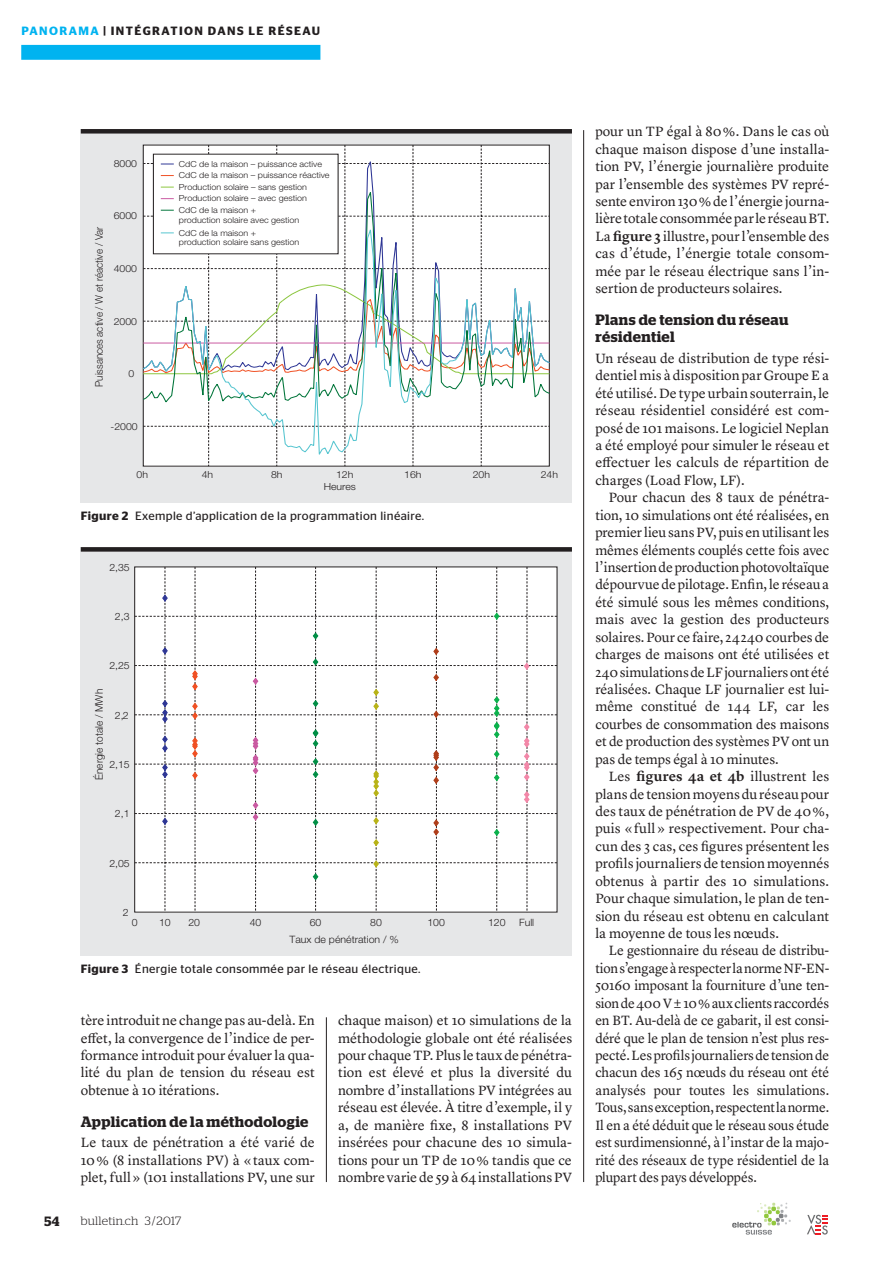
<style>
.page{position:relative;width:893px;height:1263px;background:#fff}
.page>*{position:absolute;margin:0;border:0;box-sizing:border-box;transform-origin:0 0}
.t1{font:600 15px/17.4px "Stag";letter-spacing:.02em;color:#231f20}
.t2{font:13.95px/17.4px "Lyon Text";letter-spacing:-.005em;color:#231f20;text-align:justify}
.t3{font:600 13.5px "Stag";color:#231f20}
.t4{font:12px "Stag Sans";letter-spacing:.03em;color:#231f20}
.t5{font:600 12px "Stag Sans";letter-spacing:.12em;color:#231f20}
.t6{font:300 12px "Stag";letter-spacing:.02em;color:#231f20}
.t7{font:300 10.5px "Helvetica Neue LT Std";color:#231f20;scale:.93 1}
.t8{font:300 10.5px "Helvetica Neue LT Std";color:#231f20;scale:.96 1}
.t9{font:300 10.05px "Helvetica Neue LT Std";color:#231f20;scale:1.04 1}
.t10{font:300 9.75px "Helvetica Neue LT Std";color:#231f20;scale:1.08 1}
.t11{font:300 8.4px/11.6px "Helvetica Neue LT Std";color:#231f20;scale:1.08 1}
.s1{color:#00b3f0}
.s2{font-weight:600}
</style>
<div class="page">
<svg style="left:807px;top:1215px;width:20px;height:20px"></svg>
<svg style="left:732px;top:1203px;width:58px;height:32px"></svg>
<div style="left:21px;top:45px;width:299px;height:15px;background:#00b3f0"></div>
<hr style="left:326px;top:1017px;width:1px;height:165px;background:#231f20">
<hr style="left:583px;top:130px;width:1px;height:1052px;background:#231f20">
<div style="left:81px;top:129px;width:491px;height:373px;background:#e6e7e8"></div>
<svg style="left:142px;top:145px;width:408px;height:321px;background:#eef1f1"></svg>
<div style="left:81px;top:547px;width:491px;height:408px;background:#e6e7e8"></div>
<svg style="left:135px;top:567px;width:422px;height:345px;background:#f8f7f7"></svg>
<div style="left:81px;top:129px;width:491px;height:5px;background:#231f20"></div>
<div style="left:81px;top:547px;width:491px;height:5px;background:#231f20"></div>
<p class="t5" style="left:21px;top:27px;width:300px"><span class="s1">PANORAMA</span> | INTÉGRATION DANS LE RÉSEAU</p>
<p class="t7" style="left:95px;top:387px;width:174px;rotate:-90deg">Puissances active / W et réactive / Var</p>
<p class="t10" style="left:114px;top:160px;width:23px">8000</p>
<p class="t11" style="left:179px;top:159px;width:141px">CdC de la maison – puissance active<br>CdC de la maison – puissance réactive<br>Production solaire – sans gestion<br>Production solaire – avec gestion<br>CdC de la maison +</p>
<p class="t11" style="left:179px;top:214px;width:113px;line-height:12.9px">production solaire avec gestion<br>CdC de la maison +</p>
<p class="t11" style="left:179px;top:237px;width:113px">production solaire sans gestion</p>
<p class="t10" style="left:114px;top:213px;width:23px">6000</p>
<p class="t10" style="left:114px;top:265px;width:23px">4000</p>
<p class="t10" style="left:114px;top:318px;width:23px">2000</p>
<p class="t10" style="left:129px;top:370px;width:7px">0</p>
<p class="t10" style="left:110px;top:423px;width:27px">-2000</p>
<p class="t10" style="left:136px;top:471px;width:12px">0h</p>
<p class="t10" style="left:202px;top:471px;width:12px">4h</p>
<p class="t10" style="left:271px;top:471px;width:12px">8h</p>
<p class="t10" style="left:336px;top:471px;width:18px">12h</p>
<p class="t10" style="left:404px;top:471px;width:18px">16h</p>
<p class="t10" style="left:473px;top:471px;width:18px">20h</p>
<p class="t10" style="left:540px;top:471px;width:18px">24h</p>
<p class="t10" style="left:324px;top:483px;width:31px">Heures</p>
<p class="t4" style="left:81px;top:511px;width:345px"><span class="s2">Figure 2</span> Exemple d’application de la programmation linéaire.</p>
<p class="t9" style="left:109px;top:563px;width:21px">2,35</p>
<p class="t9" style="left:115px;top:613px;width:16px">2,3</p>
<p class="t9" style="left:109px;top:662px;width:21px">2,25</p>
<p class="t8" style="left:95px;top:780px;width:96px;rotate:-90deg">Énergie totale / MWh</p>
<p class="t9" style="left:115px;top:711px;width:15px">2,2</p>
<p class="t9" style="left:109px;top:761px;width:21px">2,15</p>
<p class="t9" style="left:115px;top:810px;width:16px">2,1</p>
<p class="t9" style="left:109px;top:859px;width:21px">2,05</p>
<p class="t9" style="left:123px;top:909px;width:7px">2</p>
<p class="t9" style="left:132px;top:919px;width:7px">0</p>
<p class="t9" style="left:159px;top:919px;width:13px">10</p>
<p class="t9" style="left:188px;top:919px;width:13px">20</p>
<p class="t9" style="left:250px;top:919px;width:13px">40</p>
<p class="t9" style="left:310px;top:919px;width:13px">60</p>
<p class="t9" style="left:370px;top:919px;width:13px">80</p>
<p class="t9" style="left:427px;top:919px;width:18px">100</p>
<p class="t9" style="left:488px;top:919px;width:18px">120</p>
<p class="t9" style="left:519px;top:919px;width:16px">Full</p>
<p class="t9" style="left:289px;top:936px;width:107px">Taux de pénétration / %</p>
<p class="t4" style="left:81px;top:964px;width:341px"><span class="s2">Figure 3</span> Énergie totale consommée par le réseau électrique.</p>
<p class="t2" style="left:81px;top:1013px;width:235px">tère introduit ne change pas au-delà. En effet, la convergence de l’indice de per&shy;formance introduit pour évaluer la qua&shy;lité du plan de tension du réseau est obtenue à 10 itérations.</p>
<p class="t1" style="left:81px;top:1114px;width:229px">Application de la méthodologie</p>
<p class="t2" style="left:81px;top:1135px;width:235px">Le taux de pénétration a été varié de 10 % (8 installations PV) à « taux com&shy;plet, full » (101 installations PV, une sur</p>
<p class="t3" style="left:44px;top:1216px;width:17px">54</p>
<p class="t6" style="left:81px;top:1217px;width:102px">bulletin.ch 3 / 2017</p>
<p class="t2" style="left:338px;top:1013px;width:235px">chaque maison) et 10 simulations de la méthodologie globale ont été réalisées pour chaque TP. Plus le taux de pénétra&shy;tion est élevé et plus la diversité du nombre d’installations PV intégrées au réseau est élevée. À titre d’exemple, il y a, de manière fixe, 8 installations PV insérées pour chacune des 10 simula&shy;tions pour un TP de 10 % tandis que ce nombre varie de 59 à 64 installations PV</p>
<p class="t2" style="left:595px;top:124px;width:235px">pour un TP égal à 80 %. Dans le cas où chaque maison dispose d’une installa&shy;tion PV, l’énergie journalière produite par l’ensemble des systèmes PV repré&shy;sente environ 130 % de l’énergie journa&shy;lière totale consommée par le réseau BT.<br>La <span class="s2">figure 3</span> illustre, pour l’ensemble des cas d’étude, l’énergie totale consom&shy;mée par le réseau électrique sans l’in&shy;sertion de producteurs solaires.</p>
<p class="t1" style="left:595px;top:312px;width:194px">Plans de tension du réseau résidentiel</p>
<p class="t2" style="left:595px;top:350px;width:235px">Un réseau de distribution de type rési&shy;dentiel mis à disposition par Groupe E a été utilisé. De type urbain souterrain, le réseau résidentiel considéré est com&shy;posé de 101 maisons. Le logiciel Neplan a été employé pour simuler le réseau et effectuer les calculs de répartition de charges (Load Flow, LF).</p>
<p class="t2" style="left:595px;top:490px;width:235px;text-indent:13px">Pour chacun des 8 taux de pénétra&shy;tion, 10 simulations ont été réalisées, en premier lieu sans PV, puis en utilisant les mêmes éléments couplés cette fois avec l’insertion de production photovoltaïque dépourvue de pilotage. Enfin, le réseau a été simulé sous les mêmes conditions, mais avec la gestion des producteurs solaires. Pour ce faire, 24 240 courbes de charges de maisons ont été utilisées et 240 simulations de LF journaliers ont été réalisées. Chaque LF journalier est lui&shy;même constitué de 144 LF, car les courbes de consommation des maisons et de production des systèmes PV ont un pas de temps égal à 10 minutes.</p>
<p class="t2" style="left:595px;top:769px;width:235px;text-indent:13px">Les <span class="s2">figures 4a et 4b</span> illustrent les plans de tension moyens du réseau pour des taux de pénétration de PV de 40 %, puis « full » respectivement. Pour cha&shy;cun des 3 cas, ces figures présentent les profils journaliers de tension moyennés obtenus à partir des 10 simulations.<br>Pour chaque simulation, le plan de ten&shy;sion du réseau est obtenu en calculant la moyenne de tous les nœuds.</p>
<p class="t2" style="left:595px;top:943px;width:235px;text-indent:13px">Le gestionnaire du réseau de distribu&shy;tion s’engage à respecter la norme NF-EN-50160 imposant la fourniture d’une ten&shy;sion de 400 V ± 10 % aux clients raccordés en BT. Au-delà de ce gabarit, il est consi&shy;déré que le plan de tension n’est plus res&shy;pecté. Les profils journaliers de tension de chacun des 165 nœuds du réseau ont été analysés pour toutes les simulations.<br>Tous, sans exception, respectent la norme.<br>Il en a été déduit que le réseau sous étude est surdimensionné, à l’instar de la majo&shy;rité des réseaux de type résidentiel de la plupart des pays développés.</p>
</div>
